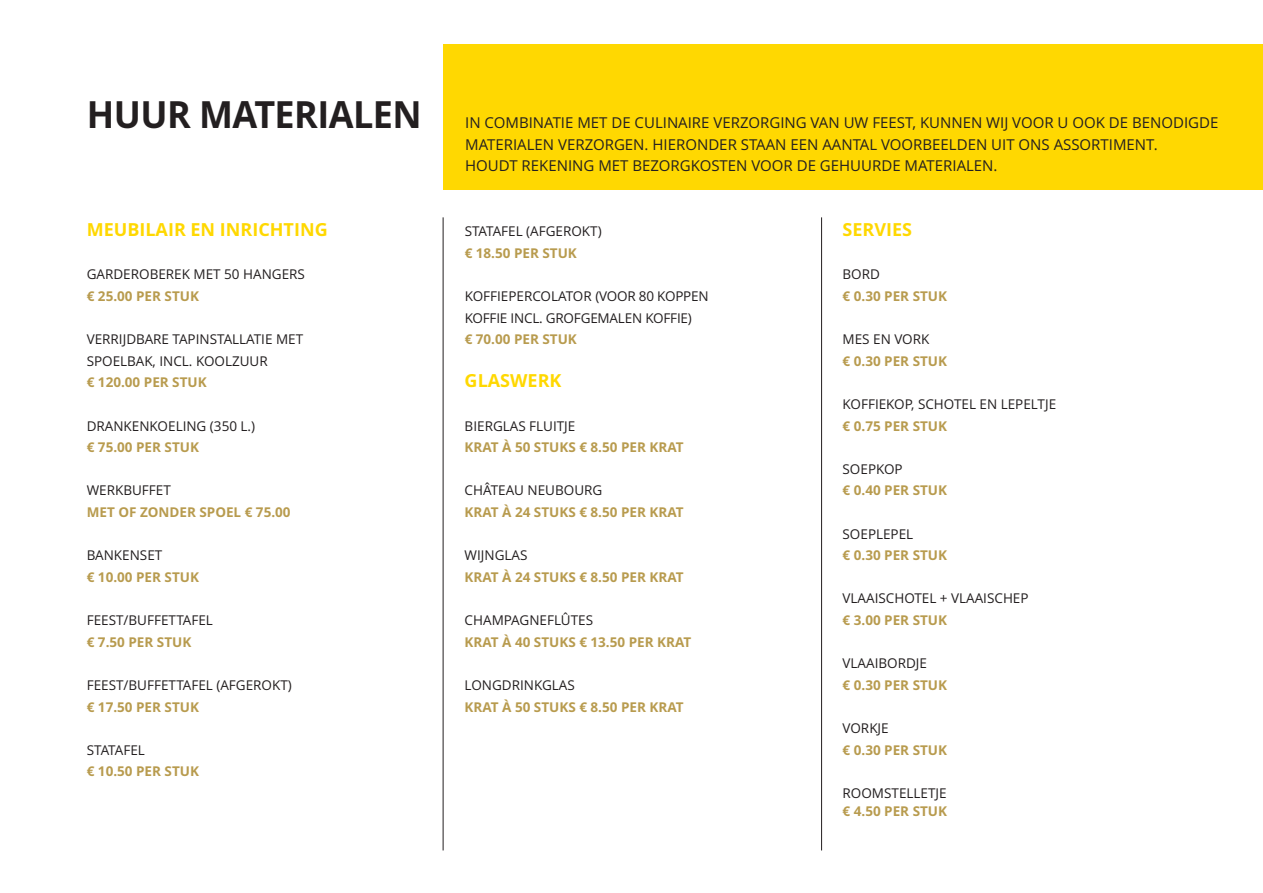
<style>
.page{position:relative;width:1263px;height:893px;background:#fff}
.page>*{position:absolute;margin:0;border:0;box-sizing:border-box;transform-origin:0 0}
.t1{font:700 37.5px "Open Sans";letter-spacing:-.015em;color:#231f20;scale:.96 1}
.t2{font:700 18px "Open Sans";color:#ffd801}
.t3{font:15px/21.6px "Open Sans";color:#231f20}
.t4{font:13.5px/21.6px "Open Sans";color:#231f20}
.t5{font:700 13.5px "Open Sans";color:#b89b4e}
</style>
<div class="page">
<div style="left:443px;top:44px;width:820px;height:146px;background:#ffd801"></div>
<hr style="left:443px;top:217px;width:1px;height:633px;background:#231f20">
<hr style="left:821px;top:217px;width:1px;height:633px;background:#231f20">
<h1 class="t1" style="left:87px;top:93px;width:351px">HUUR MATERIALEN</h1>
<h2 class="t2" style="left:87px;top:219px;width:242px">MEUBILAIR EN INRICHTING</h2>
<p class="t4" style="left:87px;top:264px;width:220px">GARDEROBEREK MET 50 HANGERS</p>
<p class="t5" style="left:87px;top:288px;width:114px">€ 25.00 PER STUK</p>
<p class="t4" style="left:87px;top:329px;width:218px">VERRIJDBARE TAPINSTALLATIE MET<br>SPOELBAK, INCL. KOOLZUUR</p>
<p class="t5" style="left:87px;top:375px;width:121px">€ 120.00 PER STUK</p>
<p class="t4" style="left:87px;top:415px;width:170px">DRANKENKOELING (350 L.)</p>
<p class="t5" style="left:87px;top:440px;width:114px">€ 75.00 PER STUK</p>
<p class="t4" style="left:87px;top:480px;width:86px">WERKBUFFET</p>
<p class="t5" style="left:87px;top:504px;width:205px">MET OF ZONDER SPOEL € 75.00</p>
<p class="t4" style="left:87px;top:545px;width:77px">BANKENSET</p>
<p class="t5" style="left:87px;top:569px;width:114px">€ 10.00 PER STUK</p>
<p class="t4" style="left:87px;top:610px;width:128px">FEEST/BUFFETTAFEL</p>
<p class="t5" style="left:87px;top:634px;width:106px">€ 7.50 PER STUK</p>
<p class="t4" style="left:87px;top:674px;width:207px">FEEST/BUFFETTAFEL (AFGEROKT)</p>
<p class="t5" style="left:87px;top:699px;width:114px">€ 17.50 PER STUK</p>
<p class="t4" style="left:87px;top:739px;width:60px">STATAFEL</p>
<p class="t5" style="left:87px;top:764px;width:114px">€ 10.50 PER STUK</p>
<p class="t3" style="left:465px;top:112px;width:755px">IN COMBINATIE MET DE CULINAIRE VERZORGING VAN UW FEEST, KUNNEN WIJ VOOR U OOK DE BENODIGDE<br>MATERIALEN VERZORGEN. HIERONDER STAAN EEN AANTAL VOORBEELDEN UIT ONS ASSORTIMENT.<br>HOUDT REKENING MET BEZORGKOSTEN VOOR DE GEHUURDE MATERIALEN.</p>
<p class="t4" style="left:465px;top:221px;width:139px">STATAFEL (AFGEROKT)</p>
<p class="t5" style="left:465px;top:245px;width:114px">€ 18.50 PER STUK</p>
<p class="t4" style="left:465px;top:286px;width:246px">KOFFIEPERCOLATOR (VOOR 80 KOPPEN<br>KOFFIE INCL. GROFGEMALEN KOFFIE)</p>
<p class="t5" style="left:465px;top:332px;width:114px">€ 70.00 PER STUK</p>
<h2 class="t2" style="left:465px;top:371px;width:98px">GLASWERK</h2>
<p class="t4" style="left:465px;top:415px;width:112px">BIERGLAS FLUITJE</p>
<p class="t5" style="left:465px;top:440px;width:220px">KRAT À 50 STUKS € 8.50 PER KRAT</p>
<p class="t4" style="left:465px;top:480px;width:139px">CHÂTEAU NEUBOURG</p>
<p class="t5" style="left:465px;top:504px;width:220px">KRAT À 24 STUKS € 8.50 PER KRAT</p>
<p class="t4" style="left:465px;top:545px;width:64px">WIJNGLAS</p>
<p class="t5" style="left:465px;top:569px;width:220px">KRAT À 24 STUKS € 8.50 PER KRAT</p>
<p class="t4" style="left:465px;top:610px;width:130px">CHAMPAGNEFLÛTES</p>
<p class="t5" style="left:465px;top:634px;width:228px">KRAT À 40 STUKS € 13.50 PER KRAT</p>
<p class="t4" style="left:465px;top:674px;width:112px">LONGDRINKGLAS</p>
<p class="t5" style="left:465px;top:699px;width:220px">KRAT À 50 STUKS € 8.50 PER KRAT</p>
<h2 class="t2" style="left:842px;top:219px;width:71px">SERVIES</h2>
<p class="t4" style="left:842px;top:264px;width:39px">BORD</p>
<p class="t5" style="left:842px;top:288px;width:106px">€ 0.30 PER STUK</p>
<p class="t4" style="left:842px;top:329px;width:88px">MES EN VORK</p>
<p class="t5" style="left:842px;top:353px;width:106px">€ 0.30 PER STUK</p>
<p class="t4" style="left:842px;top:394px;width:215px">KOFFIEKOP, SCHOTEL EN LEPELTJE</p>
<p class="t5" style="left:842px;top:418px;width:106px">€ 0.75 PER STUK</p>
<p class="t4" style="left:842px;top:458px;width:62px">SOEPKOP</p>
<p class="t5" style="left:842px;top:483px;width:106px">€ 0.40 PER STUK</p>
<p class="t4" style="left:842px;top:523px;width:72px">SOEPLEPEL</p>
<p class="t5" style="left:842px;top:548px;width:106px">€ 0.30 PER STUK</p>
<p class="t4" style="left:842px;top:588px;width:188px">VLAAISCHOTEL + VLAAISCHEP</p>
<p class="t5" style="left:842px;top:612px;width:106px">€ 3.00 PER STUK</p>
<p class="t4" style="left:842px;top:653px;width:86px">VLAAIBORDJE</p>
<p class="t5" style="left:842px;top:677px;width:106px">€ 0.30 PER STUK</p>
<p class="t4" style="left:842px;top:718px;width:48px">VORKJE</p>
<p class="t5" style="left:842px;top:742px;width:106px">€ 0.30 PER STUK</p>
<p class="t4" style="left:842px;top:782px;width:106px">ROOMSTELLETJE</p>
<p class="t5" style="left:842px;top:803px;width:106px">€ 4.50 PER STUK</p>
</div>
